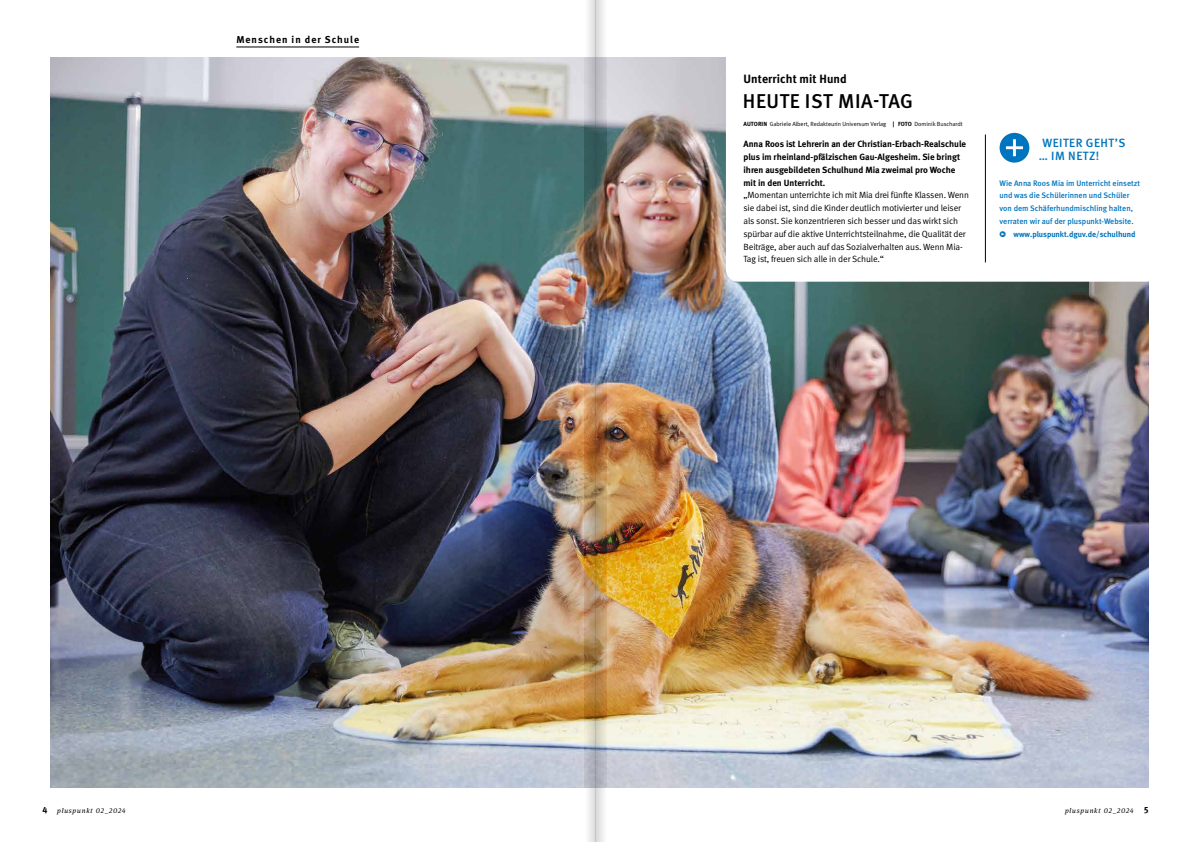
<style>
.page{position:relative;width:1191px;height:842px;background:#fff}
.page>*{position:absolute;margin:0;border:0;box-sizing:border-box;transform-origin:0 0}
.t1{font:500 20px "DGUV Meta";letter-spacing:.03em;color:#000}
.t2{font:500 12px/12.8px "DGUV Meta";letter-spacing:.04em;color:#0075bf}
.t3{font:700 12px "DGUV Meta";letter-spacing:.01em;color:#000}
.t4{font:700 10px "DGUV Meta";letter-spacing:.1em;color:#000}
.t5{font:9px/12.8px "DGUV Meta";letter-spacing:-.01em;color:#000}
.t6{font:700 9px/12.8px "DGUV Meta";color:#000}
.t7{font:500 8px/12.8px "DGUV Meta";color:#0075bf}
.t8{font:700 8px "DGUV Meta";letter-spacing:-.005em;color:#0075bf}
.t9{font:italic 7px "DGUV Meta Serif";letter-spacing:.11em;color:#000}
.t10{font:6px "DGUV Meta";color:#000}
.s1{font-weight:700}
.s2{font-family:"DGUV Meta";font-weight:700;font-style:normal;font-size:9px}
</style>
<div class="page">
<img style="left:51px;top:58px;width:1097px;height:729px">
<svg style="left:726px;top:58px;width:423px;height:224px"></svg>
<div style="left:999px;top:133px;width:30px;height:30px;background:#0075bf;border-radius:50%"></div>
<svg style="left:1006px;top:139px;width:17px;height:17px"></svg>
<hr style="left:985px;top:135px;width:1px;height:127px;background:#000">
<hr style="left:236px;top:47px;width:123px;height:1px;background:#000">
<img style="left:585px;top:0;width:10px;height:842px">
<img style="left:595px;top:0;width:11px;height:842px">
<p class="t4" style="left:236px;top:34px;width:124px">Menschen in der Schule</p>
<h2 class="t3" style="left:743px;top:71px;width:105px">Unterricht mit Hund</h2>
<h1 class="t1" style="left:743px;top:90px;width:172px">HEUTE IST MIA-TAG</h1>
<p class="t10" style="left:743px;top:120px;width:221px"><span class="s1">AUTORIN</span> Gabriele Albert, Redakteurin Universum Verlag <span class="s1">| FOTO</span> Dominik Buschardt</p>
<p class="t6" style="left:743px;top:138px;width:224px">Anna Roos ist Lehrerin an der Christian-Erbach-Realschule plus im rheinland-pfälzischen Gau-Algesheim. Sie bringt ihren ausgebildeten Schulhund Mia zweimal pro Woche mit in den Unterricht.</p>
<p class="t5" style="left:743px;top:189px;width:227px">„Momentan unterrichte ich mit Mia drei fünfte Klassen. Wenn sie dabei ist, sind die Kinder deutlich motivierter und leiser als sonst. Sie konzentrieren sich besser und das wirkt sich spürbar auf die aktive Unterrichtsteilnahme, die Qualität der Beiträge, aber auch auf das Sozialverhalten aus. Wenn Mia-Tag ist, freuen sich alle in der Schule.“</p>
<h2 class="t2" style="left:1038px;top:137px;width:88px;text-indent:4px">WEITER GEHT’S … IM NETZ!</h2>
<p class="t7" style="left:999px;top:177px;width:142px">Wie Anna Roos Mia im Unterricht einsetzt und was die Schülerinnen und Schüler von dem Schäferhundmischling halten, verraten wir auf der pluspunkt-Website.</p>
<p class="t8" style="left:999px;top:229px;width:137px">• www.pluspunkt.dguv.de/schulhund</p>
<p class="t9" style="left:43px;top:806px;width:85px"><span class="s2">4</span> pluspunkt 02_2024</p>
<p class="t9" style="left:1065px;top:806px;width:85px">pluspunkt 02_2024 <span class="s2">5</span></p>
</div>
